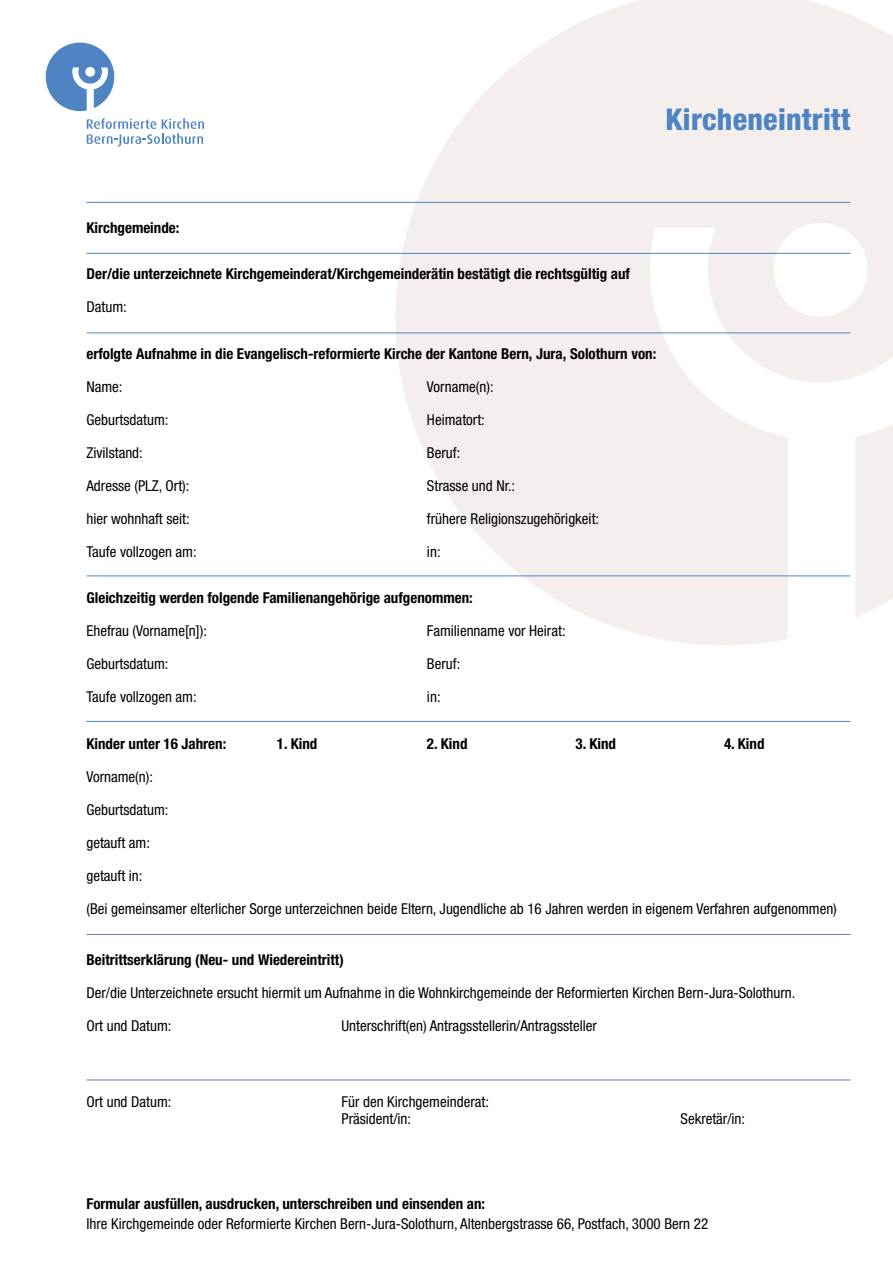
<style>
.page{position:relative;width:893px;height:1263px;background:#fff}
.page>*{position:absolute;margin:0;border:0;box-sizing:border-box;transform-origin:0 0}
.t1{font:800 condensed 30px "Helvetica Neue";letter-spacing:.01em;color:#4f84c4}
.t2{font:condensed 15px/16.5px "Helvetica Neue";color:#000}
.t3{font:700 condensed 15px "Helvetica Neue";color:#000}
</style>
<div class="page">
<svg style="left:395px;top:0;width:498px;height:645px;fill:#f4efec"></svg>
<hr style="left:86px;top:202px;width:764px;height:1px;background:#4f84c4">
<hr style="left:86px;top:253px;width:764px;height:1px;background:#4f84c4">
<hr style="left:86px;top:332px;width:764px;height:1px;background:#4f84c4">
<hr style="left:86px;top:575px;width:764px;height:1px;background:#4f84c4">
<hr style="left:86px;top:721px;width:764px;height:1px;background:#4f84c4">
<hr style="left:86px;top:934px;width:764px;height:1px;background:#4f84c4">
<hr style="left:86px;top:1079px;width:764px;height:1px;background:#4f84c4">
<svg style="left:46px;top:43px;width:68px;height:68px"></svg>
<svg style="left:87px;top:118px;width:117px;height:29px"></svg>
<h1 class="t1" style="left:665px;top:100px;width:187px">Kircheneintritt</h1>
<p class="t3" style="left:86px;top:218px;width:95px">Kirchgemeinde:</p>
<p class="t3" style="left:86px;top:265px;width:545px">Der/die unterzeichnete Kirchgemeinderat/Kirchgemeinderätin bestätigt die rechtsgültig auf</p>
<p class="t2" style="left:86px;top:299px;width:42px">Datum:</p>
<p class="t3" style="left:86px;top:344px;width:571px">erfolgte Aufnahme in die Evangelisch-reformierte Kirche der Kantone Bern, Jura, Solothurn von:</p>
<p class="t2" style="left:86px;top:378px;width:38px">Name:</p>
<p class="t2" style="left:427px;top:378px;width:68px">Vorname(n):</p>
<p class="t2" style="left:86px;top:411px;width:84px">Geburtsdatum:</p>
<p class="t2" style="left:427px;top:411px;width:59px">Heimatort:</p>
<p class="t2" style="left:86px;top:444px;width:58px">Zivilstand:</p>
<p class="t2" style="left:427px;top:444px;width:35px">Beruf:</p>
<p class="t2" style="left:86px;top:477px;width:104px">Adresse (PLZ, Ort):</p>
<p class="t2" style="left:427px;top:477px;width:90px">Strasse und Nr.:</p>
<p class="t2" style="left:86px;top:510px;width:105px">hier wohnhaft seit:</p>
<p class="t2" style="left:427px;top:510px;width:174px">frühere Religionszugehörigkeit:</p>
<p class="t2" style="left:86px;top:543px;width:112px">Taufe vollzogen am:</p>
<p class="t2" style="left:427px;top:543px;width:15px">in:</p>
<p class="t3" style="left:86px;top:589px;width:388px">Gleichzeitig werden folgende Familienangehörige aufgenommen:</p>
<p class="t2" style="left:86px;top:623px;width:122px">Ehefrau (Vorname[n]):</p>
<p class="t2" style="left:427px;top:623px;width:140px">Familienname vor Heirat:</p>
<p class="t2" style="left:86px;top:656px;width:84px">Geburtsdatum:</p>
<p class="t2" style="left:427px;top:656px;width:35px">Beruf:</p>
<p class="t2" style="left:86px;top:689px;width:112px">Taufe vollzogen am:</p>
<p class="t2" style="left:427px;top:689px;width:15px">in:</p>
<p class="t3" style="left:86px;top:734px;width:141px">Kinder unter 16 Jahren:</p>
<p class="t3" style="left:277px;top:734px;width:42px">1. Kind</p>
<p class="t3" style="left:427px;top:734px;width:42px">2. Kind</p>
<p class="t3" style="left:575px;top:734px;width:42px">3. Kind</p>
<p class="t3" style="left:724px;top:734px;width:42px">4. Kind</p>
<p class="t2" style="left:86px;top:768px;width:68px">Vorname(n):</p>
<p class="t2" style="left:86px;top:801px;width:84px">Geburtsdatum:</p>
<p class="t2" style="left:86px;top:834px;width:65px">getauft am:</p>
<p class="t2" style="left:86px;top:867px;width:58px">getauft in:</p>
<p class="t2" style="left:86px;top:900px;width:752px">(Bei gemeinsamer elterlicher Sorge unterzeichnen beide Eltern, Jugendliche ab 16 Jahren werden in eigenem Verfahren aufgenommen)</p>
<p class="t3" style="left:86px;top:950px;width:259px">Beitrittserklärung (Neu- und Wiedereintritt)</p>
<p class="t2" style="left:86px;top:984px;width:710px">Der/die Unterzeichnete ersucht hiermit um Aufnahme in die Wohnkirchgemeinde der Reformierten Kirchen Bern-Jura-Solothurn.</p>
<p class="t2" style="left:86px;top:1017px;width:87px">Ort und Datum:</p>
<p class="t2" style="left:341px;top:1017px;width:257px">Unterschrift(en) Antragsstellerin/Antragssteller</p>
<p class="t2" style="left:86px;top:1094px;width:87px">Ort und Datum:</p>
<p class="t2" style="left:341px;top:1094px;width:149px">Für den Kirchgemeinderat:<br>Präsident/in:</p>
<p class="t2" style="left:680px;top:1110px;width:66px">Sekretär/in:</p>
<p class="t3" style="left:86px;top:1195px;width:400px">Formular ausfüllen, ausdrucken, unterschreiben und einsenden an:</p>
<p class="t2" style="left:86px;top:1215px;width:623px">Ihre Kirchgemeinde oder Reformierte Kirchen Bern-Jura-Solothurn, Altenbergstrasse 66, Postfach, 3000 Bern 22</p>
</div>
